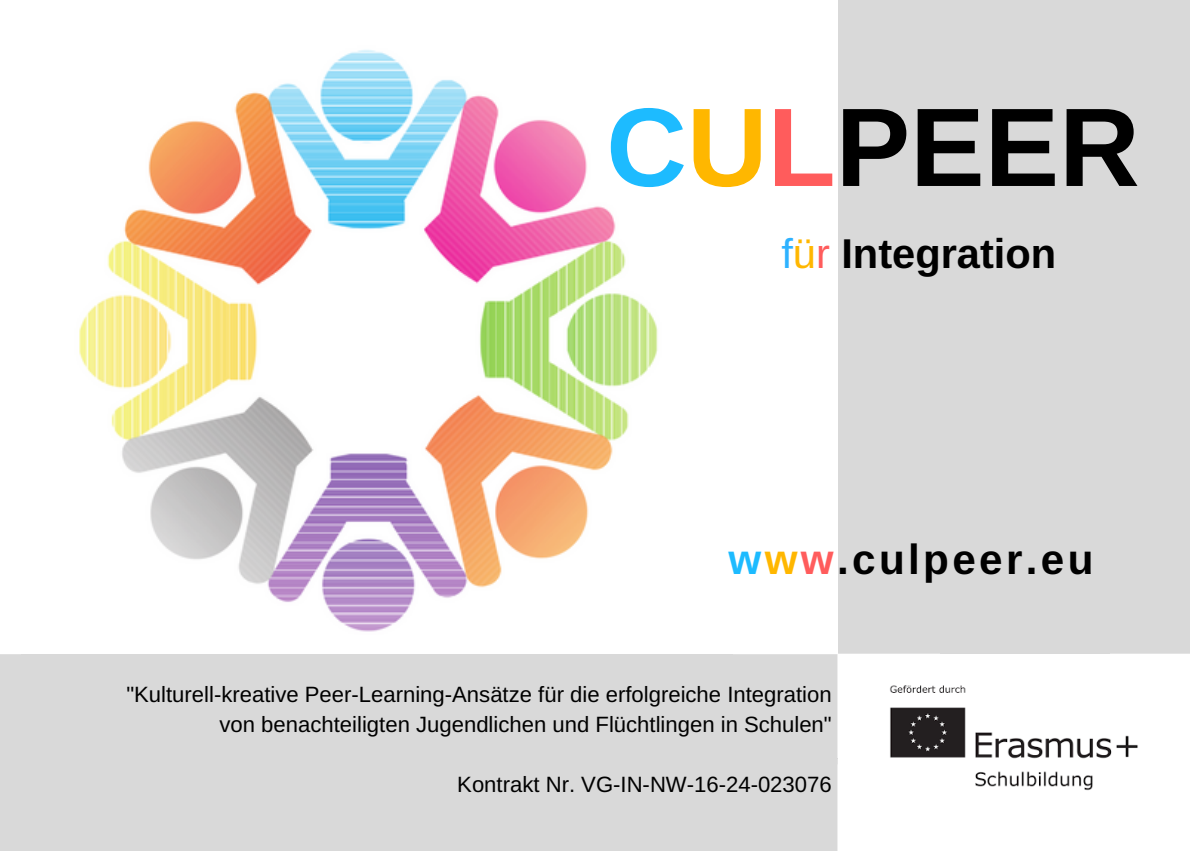
<style>
.page{position:relative;width:1190px;height:851px;background:#fff}
.page>*{position:absolute;margin:0;border:0;box-sizing:border-box;transform-origin:0 0}
.t1{font:700 111.6px "Arimo";color:#000}
.t2{font:700 42.2px "Arimo";letter-spacing:.08em;color:#000}
.t3{font:700 41.6px "Arimo";color:#000}
.t4{font:22.2px/30px "Arimo";color:#000;text-align:right}
.s1{color:#1dbbff}
.s2{color:#ffb700}
.s3{color:#ff5c5c}
.s4{font-weight:400;color:#2eb2ff}
.s5{font-weight:400;color:#ffb700}
.s6{font-weight:400;color:#ff5c5c}
</style>
<div class="page">
<div style="left:21px;top:759px;width:712px;height:62px;background:#d9d9d9"></div>
<div style="left:21px;top:814px;width:712px;height:36px;background:#d9d9d9"></div>
<div style="left:21px;top:699px;width:711px;height:62px;background:#d9d9d9"></div>
<div style="left:21px;top:654px;width:712px;height:51px;background:#d9d9d9"></div>
<div style="left:0;top:654px;width:21px;height:196px;background:#d9d9d9"></div>
<img style="left:945px;top:685px;width:193px;height:106px">
<div style="left:936px;top:48px;width:176px;height:511px;background:#d9d9d9"></div>
<div style="left:940px;top:549px;width:169px;height:60px;background:#d9d9d9"></div>
<div style="left:940px;top:603px;width:169px;height:50px;background:#d9d9d9"></div>
<div style="left:1109px;top:550px;width:81px;height:103px;background:#d9d9d9"></div>
<div style="left:882px;top:57px;width:60px;height:494px;background:#d9d9d9"></div>
<div style="left:838px;top:57px;width:50px;height:492px;background:#d9d9d9"></div>
<svg style="left:732px;top:549px;width:213px;height:301px"></svg>
<div style="left:1111px;top:57px;width:59px;height:493px;background:#d9d9d9"></div>
<div style="left:1164px;top:57px;width:26px;height:493px;background:#d9d9d9"></div>
<div style="left:1109px;top:0;width:81px;height:57px;background:#d9d9d9"></div>
<div style="left:940px;top:0;width:169px;height:59px;background:#d9d9d9"></div>
<div style="left:838px;top:0;width:102px;height:57px;background:#d9d9d9"></div>
<img style="left:79px;top:50px;width:658px;height:588px">
<h1 class="t1" style="left:606px;top:85px;width:535px"><span class="s1">C</span><span class="s2">U</span><span class="s3">L</span>PEER</h1>
<h3 class="t3" style="left:781px;top:231px;width:276px"><span class="s4">f</span><span class="s5">ü</span><span class="s6">r</span> Integration</h3>
<h2 class="t2" style="left:729px;top:536px;width:366px"><span class="s1">w</span><span class="s2">w</span><span class="s3">w</span>.culpeer.eu</h2>
<p class="t4" style="left:126px;top:679px;width:707px">"Kulturell-kreative Peer-Learning-Ansätze für die erfolgreiche Integration von benachteiligten Jugendlichen und Flüchtlingen in Schulen"</p>
<p class="t4" style="left:457px;top:769px;width:376px">Kontrakt Nr. VG-IN-NW-16-24-023076</p>
</div>
